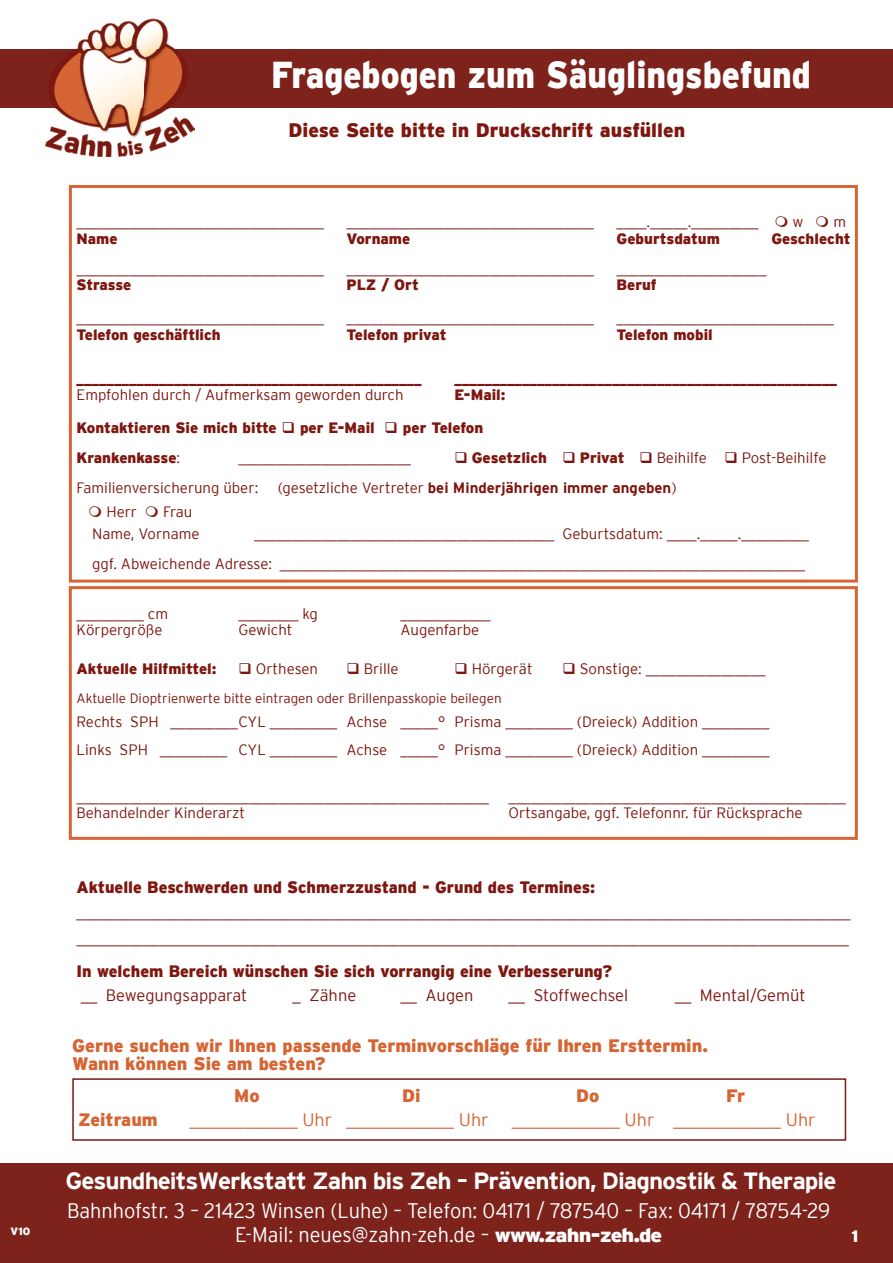
<style>
.page{position:relative;width:893px;height:1263px;background:#fff}
.page>*{position:absolute;margin:0;border:0;box-sizing:border-box;transform-origin:0 0}
.t1{font:900 37.5px "Interstate";color:#fff;scale:.89 1}
.t2{font:700 23.55px "Interstate";letter-spacing:-.04em;color:#fff}
.t3{font:300 21px/24px "Interstate";color:#fff;text-align:center;scale:.95 1}
.t4{font:900 19.5px "Interstate";color:#7d1710}
.t5{font:900 18px/18px "Interstate";color:#d56534}
.t6{font:300 18px "Interstate";color:#d56534}
.t7{font:900 16.5px "Interstate";color:#7d1710}
.t8{font:300 16.5px "Interstate";color:#7d1710}
.t9{font:900 16.5px "Interstate";color:#fff}
.t10{font:300 15px/22.5px "Interstate";color:#7d1710}
.t11{font:900 15px/30px "Interstate";color:#7d1710}
.t12{font:700 15px "Interstate";color:#7d1710}
.t13{font:300 13.5px "Interstate";color:#7d1710}
.t14{font:900 10.5px "Interstate";color:#fff}
.s1{font-weight:300}
.s2{font-weight:900}
.s3{font-weight:900;font-size:19.5px}
</style>
<div class="page">
<div style="left:0;top:1164px;width:893px;height:99px;background:#7d231c"></div>
<div style="left:0;top:49px;width:893px;height:58px;background:#7d231c"></div>
<img style="left:45px;top:18px;width:150px;height:139px">
<div style="left:69px;top:185px;width:789px;height:398px;border:3px solid #d56534"></div>
<div style="left:69px;top:586px;width:789px;height:254px;border:3px solid #d56534"></div>
<div style="left:72px;top:1078px;width:774px;height:63px;border:2px solid #791912"></div>
<h1 class="t1" style="left:271px;top:53px;width:608px">Fragebogen zum Säuglingsbefund</h1>
<h3 class="t4" style="left:289px;top:119px;width:398px">Diese Seite bitte in Druckschrift ausfüllen</h3>
<p class="t10" style="left:77px;top:211px;width:249px">_________________________________</p>
<p class="t10" style="left:347px;top:211px;width:249px">_________________________________</p>
<p class="t10" style="left:617px;top:211px;width:144px">____._____._________</p>
<p class="t10" style="left:793px;top:211px;width:12px">w</p>
<p class="t10" style="left:833px;top:211px;width:14px">m</p>
<p class="t11" style="left:77px;top:223px;width:43px">Name</p>
<p class="t11" style="left:347px;top:223px;width:65px">Vorname</p>
<p class="t11" style="left:617px;top:223px;width:105px">Geburtsdatum</p>
<p class="t11" style="left:771px;top:223px;width:81px">Geschlecht</p>
<p class="t10" style="left:77px;top:257px;width:249px">_________________________________</p>
<p class="t10" style="left:347px;top:257px;width:249px">_________________________________</p>
<p class="t10" style="left:617px;top:257px;width:151px">____________________</p>
<p class="t11" style="left:77px;top:270px;width:56px">Strasse</p>
<p class="t11" style="left:347px;top:270px;width:74px">PLZ / Ort</p>
<p class="t11" style="left:617px;top:270px;width:42px">Beruf</p>
<p class="t10" style="left:77px;top:307px;width:249px">_________________________________</p>
<p class="t10" style="left:347px;top:307px;width:249px">_________________________________</p>
<p class="t10" style="left:617px;top:307px;width:219px">_____________________________</p>
<p class="t11" style="left:77px;top:319px;width:146px">Telefon geschäftlich</p>
<p class="t11" style="left:347px;top:319px;width:101px">Telefon privat</p>
<p class="t11" style="left:617px;top:319px;width:98px">Telefon mobil</p>
<p class="t11" style="left:77px;top:363px;width:346px">______________________________________________</p>
<p class="t11" style="left:455px;top:363px;width:384px">___________________________________________________</p>
<p class="t10" style="left:77px;top:383px;width:328px">Empfohlen durch / Aufmerksam geworden durch</p>
<p class="t11" style="left:455px;top:379px;width:52px">E-Mail:</p>
<p class="t11" style="left:77px;top:412px;width:408px">Kontaktieren Sie mich bitte ❑ per E-Mail ❑ per Telefon<br>Krankenkasse<span class="s1">:</span></p>
<p class="t10" style="left:239px;top:446px;width:174px">_______________________</p>
<p class="t10" style="left:455px;top:446px;width:373px">❑ <span class="s2">Gesetzlich</span> ❑ <span class="s2">Privat</span> ❑ Beihilfe ❑ Post-Beihilfe</p>
<p class="t10" style="left:77px;top:476px;width:183px">Familienversicherung über:</p>
<p class="t12" style="left:278px;top:479px;width:400px"><span class="s1">(gesetzliche Vertreter</span> bei Minderjährigen immer angeben<span class="s1">)</span></p>
<p class="t10" style="left:106px;top:500px;width:32px">Herr</p>
<p class="t10" style="left:92px;top:500px;width:109px;text-indent:71px">Frau<br>Name, Vorname</p>
<p class="t10" style="left:92px;top:519px;width:718px;line-height:30px;text-align:right">________________________________________ Geburtsdatum: ____._____._________<br>ggf. Abweichende Adresse: ______________________________________________________________________</p>
<p class="t10" style="left:77px;top:602px;width:93px">_________ cm</p>
<p class="t10" style="left:239px;top:602px;width:81px">________ kg</p>
<p class="t10" style="left:401px;top:602px;width:91px">____________</p>
<p class="t10" style="left:77px;top:619px;width:88px">Körpergröße</p>
<p class="t10" style="left:239px;top:619px;width:55px">Gewicht</p>
<p class="t10" style="left:401px;top:619px;width:80px">Augenfarbe</p>
<p class="t11" style="left:77px;top:654px;width:141px">Aktuelle Hilfmittel:</p>
<p class="t10" style="left:239px;top:658px;width:81px">❑ Orthesen</p>
<p class="t10" style="left:347px;top:658px;width:54px">❑ Brille</p>
<p class="t10" style="left:455px;top:658px;width:80px">❑ Hörgerät</p>
<p class="t10" style="left:563px;top:658px;width:205px">❑ Sonstige: ________________</p>
<p class="t13" style="left:77px;top:690px;width:427px">Aktuelle Dioptrienwerte bitte eintragen oder Brillenpasskopie beilegen</p>
<p class="t10" style="left:77px;top:707px;width:695px;line-height:28.5px">Rechts SPH _________ CYL _________ Achse _____° Prisma _________ (Dreieck) Addition _________<br>Links SPH _________ CYL _________ Achse _____° Prisma _________ (Dreieck) Addition _________</p>
<p class="t10" style="left:77px;top:785px;width:414px">_______________________________________________________</p>
<p class="t10" style="left:509px;top:785px;width:339px">_____________________________________________</p>
<p class="t10" style="left:77px;top:802px;width:170px">Behandelnder Kinderarzt</p>
<p class="t10" style="left:509px;top:802px;width:296px">Ortsangabe, ggf. Telefonnr. für Rücksprache</p>
<p class="t7" style="left:77px;top:877px;width:520px">Aktuelle Beschwerden und Schmerzzustand - Grund des Termines:</p>
<p class="t10" style="left:77px;top:900px;width:776px;line-height:25.5px">_______________________________________________________________________________________________________ _______________________________________________________________________________________________________</p>
<p class="t7" style="left:77px;top:961px;width:537px">In welchem Bereich wünschen Sie sich vorrangig eine Verbesserung?</p>
<p class="t8" style="left:81px;top:986px;width:168px">__ Bewegungsapparat</p>
<p class="t8" style="left:293px;top:986px;width:65px">_ Zähne</p>
<p class="t8" style="left:401px;top:986px;width:74px">__ Augen</p>
<p class="t8" style="left:509px;top:986px;width:121px">__ Stoffwechsel</p>
<p class="t8" style="left:675px;top:986px;width:132px">__ Mental/Gemüt</p>
<p class="t5" style="left:72px;top:1036px;width:637px">Gerne suchen wir Ihnen passende Terminvorschläge für Ihren Ersttermin.<br>Wann können Sie am besten?</p>
<p class="t5" style="left:234px;top:1086px;width:27px">Mo</p>
<p class="t5" style="left:402px;top:1086px;width:20px">Di</p>
<p class="t5" style="left:576px;top:1086px;width:25px">Do</p>
<p class="t5" style="left:726px;top:1086px;width:21px">Fr</p>
<p class="t5" style="left:78px;top:1110px;width:81px">Zeitraum</p>
<p class="t6" style="left:190px;top:1109px;width:300px">____________ Uhr ____________ Uhr</p>
<p class="t6" style="left:512px;top:1109px;width:305px">____________ Uhr ____________ Uhr</p>
<h2 class="t2" style="left:65px;top:1167px;width:773px">GesundheitsWerkstatt Zahn bis Zeh – Prävention, Diagnostik &amp; Therapie</h2>
<h3 class="t3" style="left:67px;top:1199px;width:805px">Bahnhofstr. 3 – 21423 Winsen (Luhe) – Telefon: 04171 / 787540 – Fax: 04171 / 78754-29<br>E-Mail: neues@zahn-zeh.de – <span class="s3">www.zahn-zeh.de</span></h3>
<p class="t14" style="left:11px;top:1226px;width:21px">V10</p>
<p class="t9" style="left:851px;top:1227px;width:8px">1</p>
</div>
